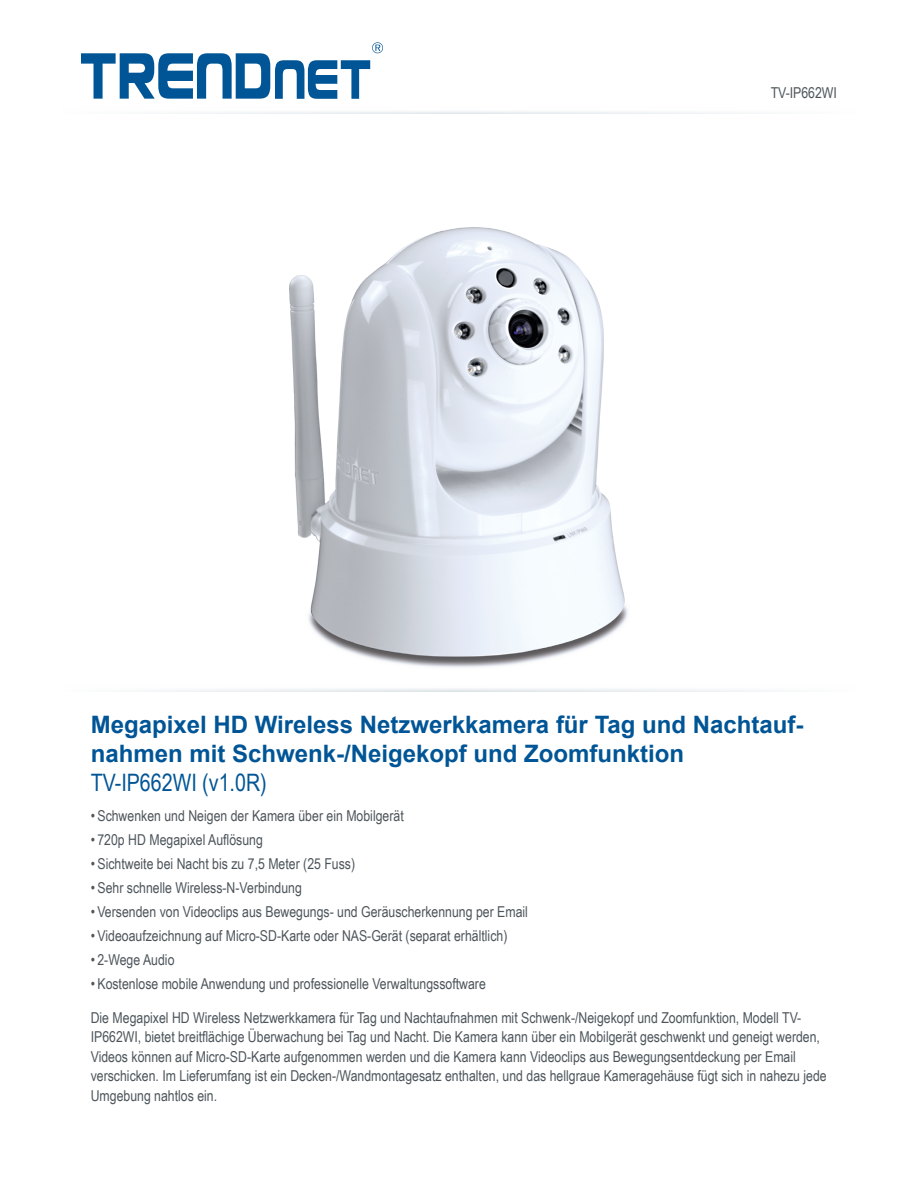
<style>
.page{position:relative;width:918px;height:1188px;background:#fff}
.page>*{position:absolute;margin:0;border:0;box-sizing:border-box;transform-origin:0 0}
.t1{font:700 24px/28.8px "Arial";color:#005596}
.t2{font:24px "Arial Narrow";color:#005596}
.t3{font:15px/19.5px "Arial Narrow";color:#4d555b}
</style>
<div class="page">
<svg style="left:170px;top:111px;width:579px;height:3px"></svg>
<svg style="left:81px;top:42px;width:302px;height:57px"></svg>
<svg style="left:177px;top:688px;width:565px;height:3px"></svg>
<img style="left:289px;top:227px;width:339px;height:441px">
<p class="t3" style="left:771px;top:82px;width:68px">TV-IP662WI</p>
<h1 class="t1" style="left:91px;top:711px;width:714px">Megapixel HD Wireless Netzwerkkamera für Tag und Nachtauf&shy;nahmen mit Schwenk-/Neigekopf und Zoomfunktion</h1>
<h1 class="t2" style="left:91px;top:765px;width:178px">TV-IP662WI (v1.0R)</h1>
<p class="t3" style="left:91px;top:805px;width:315px">• Schwenken und Neigen der Kamera über ein Mobilgerät</p>
<p class="t3" style="left:91px;top:829px;width:174px">• 720p HD Megapixel Auflösung</p>
<p class="t3" style="left:91px;top:853px;width:266px">• Sichtweite bei Nacht bis zu 7,5 Meter (25 Fuss)</p>
<p class="t3" style="left:91px;top:877px;width:213px">• Sehr schnelle Wireless-N-Verbindung</p>
<p class="t3" style="left:91px;top:901px;width:439px">• Versenden von Videoclips aus Bewegungs- und Geräuscherkennung per Email</p>
<p class="t3" style="left:91px;top:925px;width:418px">• Videoaufzeichnung auf Micro-SD-Karte oder NAS-Gerät (separat erhältlich)</p>
<p class="t3" style="left:91px;top:949px;width:85px">• 2-Wege Audio</p>
<p class="t3" style="left:91px;top:973px;width:397px">• Kostenlose mobile Anwendung und professionelle Verwaltungssoftware</p>
<p class="t3" style="left:91px;top:1007px;width:737px">Die Megapixel HD Wireless Netzwerkkamera für Tag und Nachtaufnahmen mit Schwenk-/Neigekopf und Zoomfunktion, Modell TV-IP662WI, bietet breitflächige Überwachung bei Tag und Nacht. Die Kamera kann über ein Mobilgerät geschwenkt und geneigt werden, Videos können auf Micro-SD-Karte aufgenommen werden und die Kamera kann Videoclips aus Bewegungsentdeckung per Email verschicken. Im Lieferumfang ist ein Decken-/Wandmontagesatz enthalten, und das hellgraue Kameragehäuse fügt sich in nahezu jede Umgebung nahtlos ein.</p>
</div>
